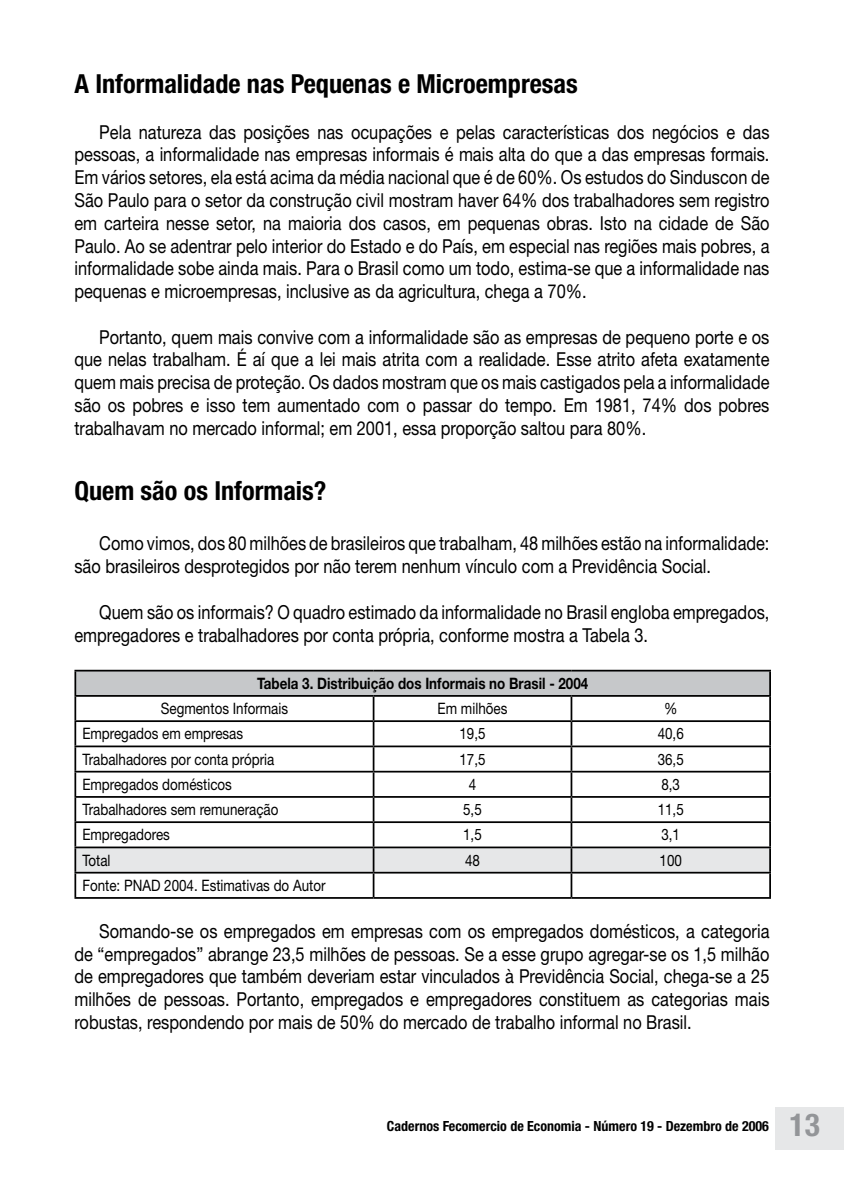
<style>
.page{position:relative;width:844px;height:1191px;background:#fff}
.page>*{position:absolute;margin:0;border:0;box-sizing:border-box;transform-origin:0 0}
.t1{font:700 condensed 31.5px "Helvetica Neue LT Std";color:#939598}
.t2{font:700 condensed 26.25px "Helvetica Neue LT Std";color:#000}
.t3{font:19.25px/22.8px "Helvetica Neue LT Std";color:#000;text-align:justify;scale:.85 1}
.t4{font:15.75px "Helvetica Neue LT Std";color:#000;scale:.85 1}
.t5{font:700 15.75px "Helvetica Neue LT Std";color:#000;scale:.85 1}
.t6{font:700 condensed 14px "Helvetica Neue LT Std";color:#000}
</style>
<div class="page">
<div style="left:775px;top:1107px;width:68px;height:42px;background:#e6e7e8"></div>
<hr style="left:74px;top:670px;width:299px;height:1px;background:#000">
<hr style="left:74px;top:671px;width:2px;height:24px;background:#000">
<hr style="left:373px;top:670px;width:198px;height:1px;background:#000">
<hr style="left:571px;top:670px;width:199px;height:1px;background:#000">
<hr style="left:74px;top:695px;width:299px;height:2px;background:#000">
<hr style="left:74px;top:697px;width:2px;height:23px;background:#000">
<hr style="left:74px;top:720px;width:299px;height:2px;background:#000">
<hr style="left:74px;top:722px;width:2px;height:23px;background:#000">
<hr style="left:74px;top:745px;width:299px;height:2px;background:#000">
<hr style="left:74px;top:747px;width:2px;height:24px;background:#000">
<hr style="left:74px;top:771px;width:299px;height:1px;background:#000">
<hr style="left:74px;top:772px;width:2px;height:24px;background:#000">
<hr style="left:74px;top:796px;width:299px;height:1px;background:#000">
<hr style="left:74px;top:797px;width:2px;height:24px;background:#000">
<hr style="left:74px;top:821px;width:299px;height:2px;background:#000">
<hr style="left:74px;top:823px;width:2px;height:23px;background:#000">
<hr style="left:74px;top:846px;width:299px;height:2px;background:#000">
<hr style="left:74px;top:848px;width:2px;height:23px;background:#000">
<hr style="left:74px;top:871px;width:299px;height:2px;background:#000">
<hr style="left:74px;top:873px;width:2px;height:24px;background:#000">
<svg style="left:75px;top:671px;width:695px;height:226px"></svg>
<hr style="left:74px;top:897px;width:299px;height:1px;background:#000">
<hr style="left:373px;top:897px;width:198px;height:1px;background:#000">
<hr style="left:571px;top:897px;width:199px;height:1px;background:#000">
<h2 class="t2" style="left:74px;top:68px;width:505px">A Informalidade nas Pequenas e Microempresas</h2>
<p class="t3" style="left:74px;top:120px;width:819px;text-indent:25px">Pela natureza das posições nas ocupações e pelas características dos negócios e das pessoas, a informalidade nas empresas informais é mais alta do que a das empresas formais.<br>Em vários setores, ela está acima da média nacional que é de 60%. Os estudos do Sinduscon de São Paulo para o setor da construção civil mostram haver 64% dos trabalhadores sem registro em carteira nesse setor, na maioria dos casos, em pequenas obras. Isto na cidade de São Paulo. Ao se adentrar pelo interior do Estado e do País, em especial nas regiões mais pobres, a informalidade sobe ainda mais. Para o Brasil como um todo, estima-se que a informalidade nas pequenas e microempresas, inclusive as da agricultura, chega a 70%.</p>
<p class="t3" style="left:74px;top:325px;width:819px;text-indent:25px">Portanto, quem mais convive com a informalidade são as empresas de pequeno porte e os que nelas trabalham. É aí que a lei mais atrita com a realidade. Esse atrito afeta exatamente quem mais precisa de proteção. Os dados mostram que os mais castigados pela a informalidade são os pobres e isso tem aumentado com o passar do tempo. Em 1981, 74% dos pobres trabalhavam no mercado informal; em 2001, essa proporção saltou para 80%.</p>
<h2 class="t2" style="left:74px;top:474px;width:253px">Quem são os Informais?</h2>
<p class="t3" style="left:74px;top:532px;width:819px;text-indent:25px">Como vimos, dos 80 milhões de brasileiros que trabalham, 48 milhões estão na informalidade: são brasileiros desprotegidos por não terem nenhum vínculo com a Previdência Social.</p>
<p class="t3" style="left:74px;top:600px;width:819px;text-indent:25px">Quem são os informais? O quadro estimado da informalidade no Brasil engloba empregados, empregadores e trabalhadores por conta própria, conforme mostra a Tabela 3.</p>
<p class="t5" style="left:257px;top:673px;width:391px">Tabela 3. Distribuição dos Informais no Brasil - 2004</p>
<p class="t4" style="left:161px;top:699px;width:151px">Segmentos Informais</p>
<p class="t4" style="left:437px;top:699px;width:83px">Em milhões</p>
<p class="t4" style="left:664px;top:699px;width:17px">%</p>
<p class="t4" style="left:82px;top:724px;width:191px">Empregados em empresas</p>
<p class="t4" style="left:459px;top:724px;width:32px">19,5</p>
<p class="t4" style="left:657px;top:724px;width:32px">40,6</p>
<p class="t4" style="left:82px;top:749px;width:227px">Trabalhadores por conta própria</p>
<p class="t4" style="left:459px;top:749px;width:32px">17,5</p>
<p class="t4" style="left:657px;top:749px;width:32px">36,5</p>
<p class="t4" style="left:82px;top:775px;width:177px">Empregados domésticos</p>
<p class="t4" style="left:468px;top:775px;width:10px">4</p>
<p class="t4" style="left:661px;top:775px;width:23px">8,3</p>
<p class="t4" style="left:82px;top:800px;width:232px">Trabalhadores sem remuneração</p>
<p class="t4" style="left:463px;top:800px;width:23px">5,5</p>
<p class="t4" style="left:657px;top:800px;width:32px">11,5</p>
<p class="t4" style="left:82px;top:825px;width:104px">Empregadores</p>
<p class="t4" style="left:463px;top:825px;width:23px">1,5</p>
<p class="t4" style="left:661px;top:825px;width:23px">3,1</p>
<p class="t4" style="left:82px;top:850px;width:35px">Total</p>
<p class="t4" style="left:465px;top:850px;width:19px">48</p>
<p class="t4" style="left:659px;top:850px;width:28px">100</p>
<p class="t4" style="left:82px;top:876px;width:287px">Fonte: PNAD 2004. Estimativas do Autor</p>
<p class="t3" style="left:74px;top:919px;width:819px;text-indent:25px">Somando-se os empregados em empresas com os empregados domésticos, a categoria de “empregados” abrange 23,5 milhões de pessoas. Se a esse grupo agregar-se os 1,5 milhão de empregadores que também deveriam estar vinculados à Previdência Social, chega-se a 25 milhões de pessoas. Portanto, empregados e empregadores constituem as categorias mais robustas, respondendo por mais de 50% do mercado de trabalho informal no Brasil.</p>
<p class="t6" style="left:387px;top:1117px;width:383px">Cadernos Fecomercio de Economia - Número 19 - Dezembro de 2006</p>
<h1 class="t1" style="left:789px;top:1105px;width:32px">13</h1>
</div>
